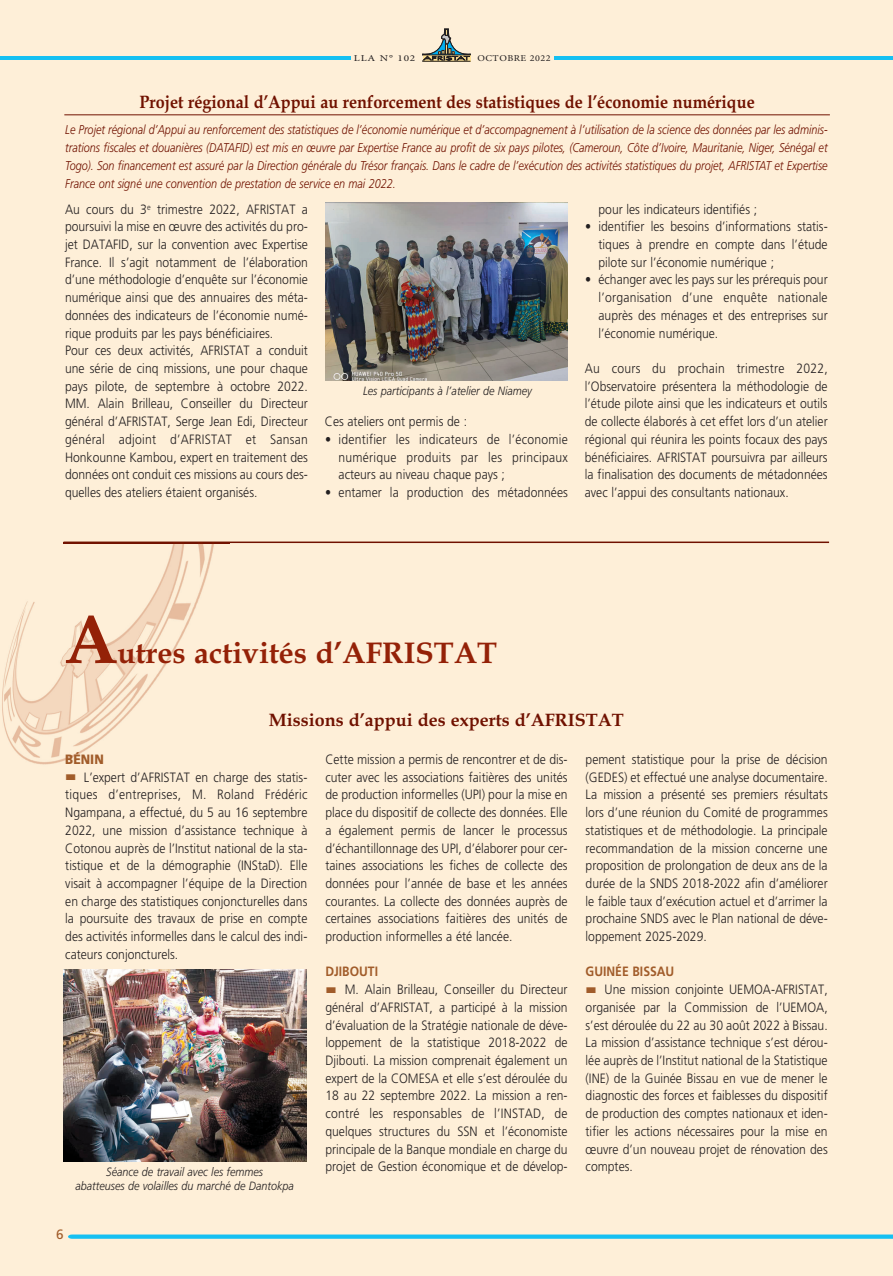
<style>
.page{position:relative;width:893px;height:1276px;background:#feefd8}
.page>*{position:absolute;margin:0;border:0;box-sizing:border-box;transform-origin:0 0}
.t1{font:700 69px "Book Antiqua";color:#942107}
.t2{font:700 30px "Book Antiqua";color:#942107}
.t3{font:700 18px "Book Antiqua";color:#701100;scale:.9 1}
.t4{font:700 18px "Book Antiqua";color:#701100}
.t5{font:300 13.5px/17.7px "Frutiger LT";color:#231f20;text-align:justify;scale:.9 1}
.t6{font:13.5px "Frutiger LT Std";color:#a15c2a}
.t7{font:italic 300 12.75px/17.7px "Frutiger LT";color:#701100;text-align:justify;scale:.85 1}
.t8{font:italic 300 12px/14.4px "Frutiger LT";color:#231f20;text-align:center;scale:.9 1}
.t9{font:9px "Minion Pro";letter-spacing:.05em;color:#231f20;scale:1.12 1}
.t10{font:9px "Minion Pro";letter-spacing:.05em;color:#231f20;scale:1.25 1}
.s1{font-weight:900;color:#a15c2a}
.s2{color:#a15c2a}
.s3{font-weight:700;color:#a15c2a}
</style>
<div class="page">
<hr style="left:0;top:56px;width:351px;height:4px;background:#15c0f2">
<hr style="left:555px;top:56px;width:338px;height:4px;background:#15c0f2">
<svg style="left:68px;top:1234px;width:825px;height:4px;background:#33c6ee"></svg>
<svg style="left:422px;top:60px;width:48px;height:1px"></svg>
<hr style="left:422px;top:61px;width:48px;height:1px;background:#231f20">
<svg style="left:422px;top:29px;width:48px;height:31px"></svg>
<hr style="left:64px;top:114px;width:766px;height:1px;background:#701100">
<hr style="left:64px;top:541px;width:765px;height:2px;background:#701100">
<img style="left:2px;top:542px;width:228px;height:223px">
<img style="left:64px;top:542px;width:166px;height:1px">
<img style="left:326px;top:202px;width:242px;height:179px">
<img style="left:64px;top:969px;width:242px;height:192px">
<p class="t10" style="left:354px;top:52px;width:51px">LLA N° 102</p>
<p class="t9" style="left:477px;top:52px;width:67px">OCTOBRE 2022</p>
<h3 class="t3" style="left:140px;top:95px;width:685px">Projet régional d’Appui au renforcement des statistiques de l’économie numérique</h3>
<p class="t7" style="left:65px;top:122px;width:898px">Le Projet régional d’Appui au renforcement des statistiques de l’économie numérique et d’accompagnement à l’utilisation de la science des données par les adminis&shy;trations fiscales et douanières (DATAFID) est mis en œuvre par Expertise France au profit de six pays pilotes, (Cameroun, Côte d’Ivoire, Mauritanie, Niger, Sénégal et Togo). Son financement est assuré par la Direction générale du Trésor français. Dans le cadre de l’exécution des activités statistiques du projet, AFRISTAT et Expertise France ont signé une convention de prestation de service en mai 2022.</p>
<p class="t5" style="left:65px;top:201px;width:271px;text-align:left">Au cours du 3<sup>e</sup> trimestre 2022, AFRISTAT a poursuivi la mise en œuvre des activités du pro&shy;jet DATAFID, sur la convention avec Expertise France. Il s’agit notamment de l’élaboration d’une méthodologie d’enquête sur l’économie numérique ainsi que des annuaires des méta&shy;données des indicateurs de l’économie numé&shy;rique produits par les pays bénéficiaires.<br>Pour ces deux activités, AFRISTAT a conduit une série de cinq missions, une pour chaque pays pilote, de septembre à octobre 2022.<br>MM. Alain Brilleau, Conseiller du Directeur général d’AFRISTAT, Serge Jean Edi, Directeur général adjoint d’AFRISTAT et Sansan Honkounne Kambou, expert en traitement des données ont conduit ces missions au cours des&shy;quelles des ateliers étaient organisés.</p>
<p class="t8" style="left:363px;top:385px;width:189px">Les participants à l’atelier de Niamey</p>
<p class="t5" style="left:325px;top:414px;width:159px">Ces ateliers ont permis de :</p>
<p class="t5" style="left:339px;top:431px;width:256px;text-indent:-13px">• identifier les indicateurs de l’économie numérique produits par les principaux acteurs au niveau chaque pays ;</p>
<p class="t5" style="left:325px;top:484px;width:271px">• entamer la production des métadonnées</p>
<p class="t5" style="left:598px;top:201px;width:178px">pour les indicateurs identifiés ;</p>
<p class="t5" style="left:598px;top:219px;width:256px;text-indent:-13px">• identifier les besoins d’informations statis&shy;tiques à prendre en compte dans l’étude pilote sur l’économie numérique ;</p>
<p class="t5" style="left:598px;top:272px;width:256px;text-indent:-13px">• échanger avec les pays sur les prérequis pour l’organisation d’une enquête nationale auprès des ménages et des entreprises sur l’économie numérique.</p>
<p class="t5" style="left:585px;top:360px;width:271px">Au cours du prochain trimestre 2022, l’Observatoire présentera la méthodologie de l’étude pilote ainsi que les indicateurs et outils de collecte élaborés à cet effet lors d’un atelier régional qui réunira les points focaux des pays bénéficiaires. AFRISTAT poursuivra par ailleurs la finalisation des documents de métadonnées avec l’appui des consultants nationaux.</p>
<h1 class="t1" style="left:64px;top:613px;width:55px">A</h1>
<h2 class="t2" style="left:117px;top:641px;width:381px">utres activités d’AFRISTAT</h2>
<h3 class="t4" style="left:269px;top:712px;width:356px">Missions d’appui des experts d’AFRISTAT</h3>
<p class="t5" style="left:65px;top:751px;width:270px;text-align:left"><span class="s1">BÉNIN<br></span><span class="s2">▬</span> L’expert d’AFRISTAT en charge des statis&shy;tiques d’entreprises, M. Roland Frédéric Ngampana, a effectué, du 5 au 16 septembre 2022, une mission d’assistance technique à Cotonou auprès de l’Institut national de la sta&shy;tistique et de la démographie (INStaD). Elle visait à accompagner l’équipe de la Direction en charge des statistiques conjoncturelles dans la poursuite des travaux de prise en compte des activités informelles dans le calcul des indi&shy;cateurs conjoncturels.</p>
<p class="t5" style="left:325px;top:751px;width:270px">Cette mission a permis de rencontrer et de dis&shy;cuter avec les associations faitières des unités de production informelles (UPI) pour la mise en place du dispositif de collecte des données. Elle a également permis de lancer le processus d’échantillonnage des UPI, d’élaborer pour cer&shy;taines associations les fiches de collecte des données pour l’année de base et les années courantes. La collecte des données auprès de certaines associations faitières des unités de production informelles a été lancée.</p>
<p class="t5" style="left:325px;top:964px;width:270px;text-align:left"><span class="s3">DJIBOUTI<br></span><span class="s2">▬</span> M. Alain Brilleau, Conseiller du Directeur général d’AFRISTAT, a participé à la mission d’évaluation de la Stratégie nationale de déve&shy;loppement de la statistique 2018-2022 de Djibouti. La mission comprenait également un expert de la COMESA et elle s’est déroulée du 18 au 22 septembre 2022. La mission a ren&shy;contré les responsables de l’INSTAD, de quelques structures du SSN et l’économiste principale de la Banque mondiale en charge du projet de Gestion économique et de dévelop-</p>
<p class="t8" style="left:75px;top:1165px;width:244px">Séance de travail avec les femmes<br>abatteuses de volailles du marché de Dantokpa</p>
<p class="t6" style="left:56px;top:1226px;width:9px">6</p>
<p class="t5" style="left:586px;top:751px;width:270px">pement statistique pour la prise de décision (GEDES) et effectué une analyse documentaire.<br>La mission a présenté ses premiers résultats lors d’une réunion du Comité de programmes statistiques et de méthodologie. La principale recommandation de la mission concerne une proposition de prolongation de deux ans de la durée de la SNDS 2018-2022 afin d’améliorer le faible taux d’exécution actuel et d’arrimer la prochaine SNDS avec le Plan national de déve&shy;loppement 2025-2029.</p>
<p class="t5" style="left:586px;top:964px;width:270px;text-align:left"><span class="s3">GUINÉE BISSAU<br></span><span class="s2">▬</span> Une mission conjointe UEMOA-AFRISTAT, organisée par la Commission de l’UEMOA, s’est déroulée du 22 au 30 août 2022 à Bissau.<br>La mission d’assistance technique s’est dérou&shy;lée auprès de l’Institut national de la Statistique (INE) de la Guinée Bissau en vue de mener le diagnostic des forces et faiblesses du dispositif de production des comptes nationaux et iden&shy;tifier les actions nécessaires pour la mise en œuvre d’un nouveau projet de rénovation des comptes.</p>
</div>
